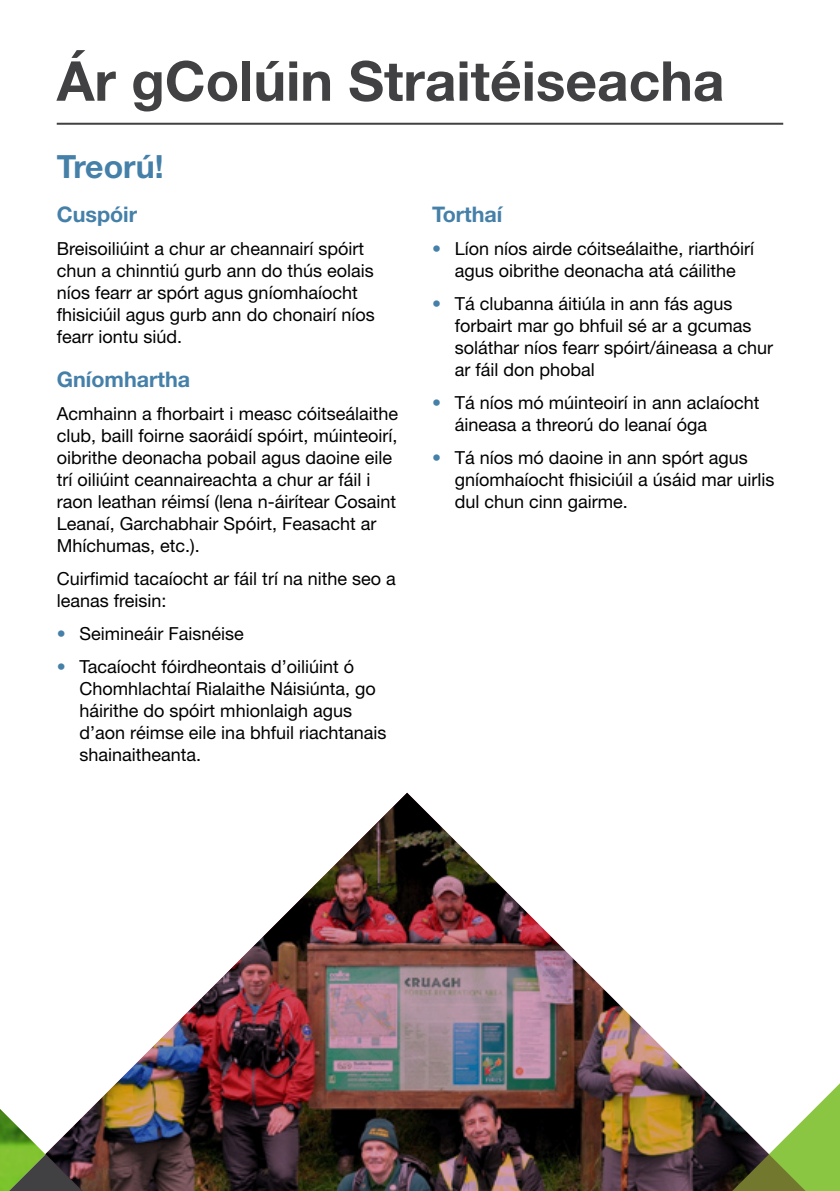
<style>
.page{position:relative;width:840px;height:1191px;background:#fff}
.page>*{position:absolute;margin:0;border:0;box-sizing:border-box;transform-origin:0 0}
.t1{font:700 55px "Helvetica Neue";color:#414042}
.t2{font:700 32px "Helvetica Neue";color:#4580a9}
.t3{font:700 21.6px "Helvetica Neue";color:#4580a9}
.t4{font:18px/22px "Helvetica Neue";color:#000}
.s1{color:#4580a9}
</style>
<div class="page">
<svg style="left:829px;top:1084px;width:10px;height:107px"></svg>
<hr style="left:57px;top:123px;width:725px;height:2px;background:#414042">
<img style="left:100px;top:792px;width:729px;height:399px">
<svg style="left:0;top:1099px;width:100px;height:92px"></svg>
<h1 class="t1" style="left:57px;top:47px;width:668px">Ár gColúin Straitéiseacha</h1>
<h2 class="t2" style="left:57px;top:146px;width:108px">Treorú!</h2>
<p class="t3" style="left:57px;top:201px;width:82px">Cuspóir</p>
<p class="t4" style="left:57px;top:237px;width:319px">Breisoiliúint a chur ar cheannairí spóirt chun a chinntiú gurb ann do thús eolais níos fearr ar spórt agus gníomhaíocht fhisiciúil agus gurb ann do chonairí níos fearr iontu siúd.</p>
<p class="t3" style="left:57px;top:366px;width:135px">Gníomhartha</p>
<p class="t4" style="left:57px;top:402px;width:343px">Acmhainn a fhorbairt i measc cóitseálaithe club, baill foirne saoráidí spóirt, múinteoirí, oibrithe deonacha pobail agus daoine eile trí oiliúint ceannaireachta a chur ar fáil i raon leathan réimsí (lena n-áirítear Cosaint Leanaí, Garchabhair Spóirt, Feasacht ar Mhíchumas, etc.).</p>
<p class="t4" style="left:57px;top:567px;width:340px">Cuirfimid tacaíocht ar fáil trí na nithe seo a leanas freisin:</p>
<p class="t4" style="left:57px;top:622px;width:189px"><span class="s1">•</span> Seimineáir Faisnéise</p>
<p class="t4" style="left:79px;top:655px;width:308px;text-indent:-23px"><span class="s1">•</span> Tacaíocht fóirdheontais d’oiliúint ó Chomhlachtaí Rialaithe Náisiúnta, go háirithe do spóirt mhionlaigh agus d’aon réimse eile ina bhfuil riachtanais shainaitheanta.</p>
<p class="t3" style="left:432px;top:201px;width:72px">Torthaí</p>
<p class="t4" style="left:432px;top:237px;width:323px;text-align:center"><span class="s1">•</span> Líon níos airde cóitseálaithe, riarthóirí agus oibrithe deonacha atá cáilithe</p>
<p class="t4" style="left:454px;top:292px;width:320px;text-indent:-23px"><span class="s1">•</span> Tá clubanna áitiúla in ann fás agus forbairt mar go bhfuil sé ar a gcumas soláthar níos fearr spóirt/áineasa a chur ar fáil don phobal</p>
<p class="t4" style="left:454px;top:391px;width:306px;text-indent:-23px"><span class="s1">•</span> Tá níos mó múinteoirí in ann aclaíocht áineasa a threorú do leanaí óga</p>
<p class="t4" style="left:454px;top:446px;width:321px;text-indent:-23px"><span class="s1">•</span> Tá níos mó daoine in ann spórt agus gníomhaíocht fhisiciúil a úsáid mar uirlis dul chun cinn gairme.</p>
</div>
